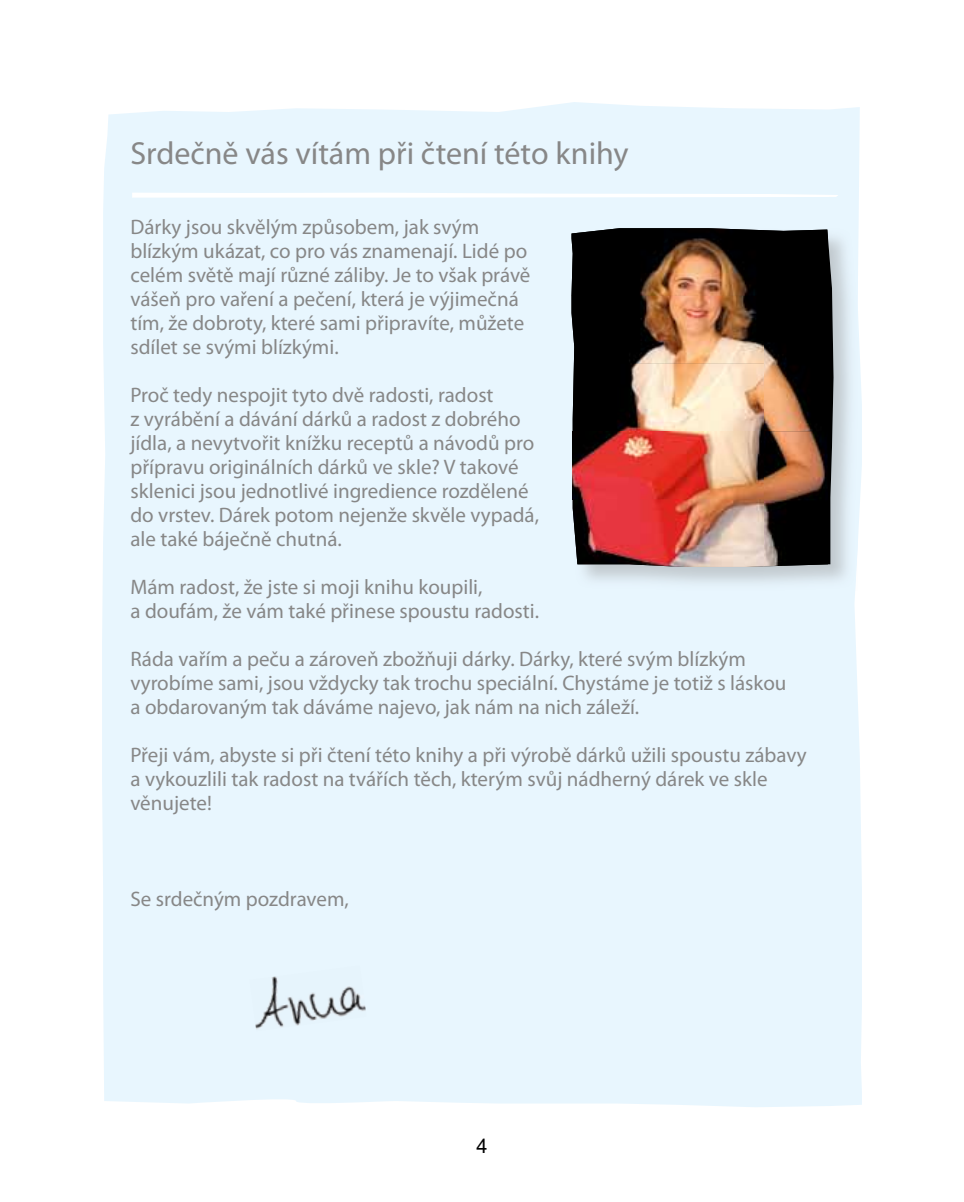
<style>
.page{position:relative;width:964px;height:1202px;background:#fff}
.page>*{position:absolute;margin:0;border:0;box-sizing:border-box;transform-origin:0 0}
.t1{font:32px "Myriad Pro";color:#878787}
.t2{font:21px/24px "Myriad Pro";color:#878787}
.t3{font:20px "Arial";color:#000}
</style>
<div class="page">
<div style="left:102px;top:102px;width:760px;height:1005px;background:#e8f6fe"></div>
<svg style="left:132px;top:193px;width:706px;height:5px"></svg>
<img style="left:249px;top:965px;width:118px;height:66px">
<img style="left:570px;top:227px;width:287px;height:364px">
<svg style="left:571px;top:228px;width:262px;height:339px;background:#616568"></svg>
<img style="left:571px;top:228px;width:193px;height:136px">
<img style="left:764px;top:230px;width:64px;height:336px">
<img style="left:573px;top:364px;width:191px;height:203px">
<h1 class="t1" style="left:130px;top:134px;width:500px">Srdečně vás vítám při čtení této knihy</h1>
<p class="t2" style="left:130px;top:214px;width:401px">Dárky jsou skvělým způsobem, jak svým blízkým ukázat, co pro vás znamenají. Lidé po celém světě mají různé záliby. Je to však právě vášeň pro vaření a pečení, která je výjimečná tím, že dobroty, které sami připravíte, můžete sdílet se svými blízkými.</p>
<p class="t2" style="left:130px;top:382px;width:410px">Proč tedy nespojit tyto dvě radosti, radost<br>z vyrábění a dávání dárků a radost z dobrého jídla, a nevytvořit knížku receptů a návodů pro přípravu originálních dárků ve skle? V takové sklenici jsou jednotlivé ingredience rozdělené do vrstev. Dárek potom nejenže skvěle vypadá, ale také báječně chutná.</p>
<p class="t2" style="left:130px;top:574px;width:410px">Mám radost, že jste si moji knihu koupili,<br>a doufám, že vám také přinese spoustu radosti.</p>
<p class="t2" style="left:130px;top:646px;width:657px">Ráda vařím a peču a zároveň zbožňuji dárky. Dárky, které svým blízkým vyrobíme sami, jsou vždycky tak trochu speciální. Chystáme je totiž s láskou a obdarovaným tak dáváme najevo, jak nám na nich záleží.</p>
<p class="t2" style="left:130px;top:742px;width:678px">Přeji vám, abyste si při čtení této knihy a při výrobě dárků užili spoustu zábavy a vykouzlili tak radost na tvářích těch, kterým svůj nádherný dárek ve skle věnujete!</p>
<p class="t2" style="left:130px;top:886px;width:220px">Se srdečným pozdravem,</p>
<p class="t3" style="left:476px;top:1132px;width:13px">4</p>
</div>
